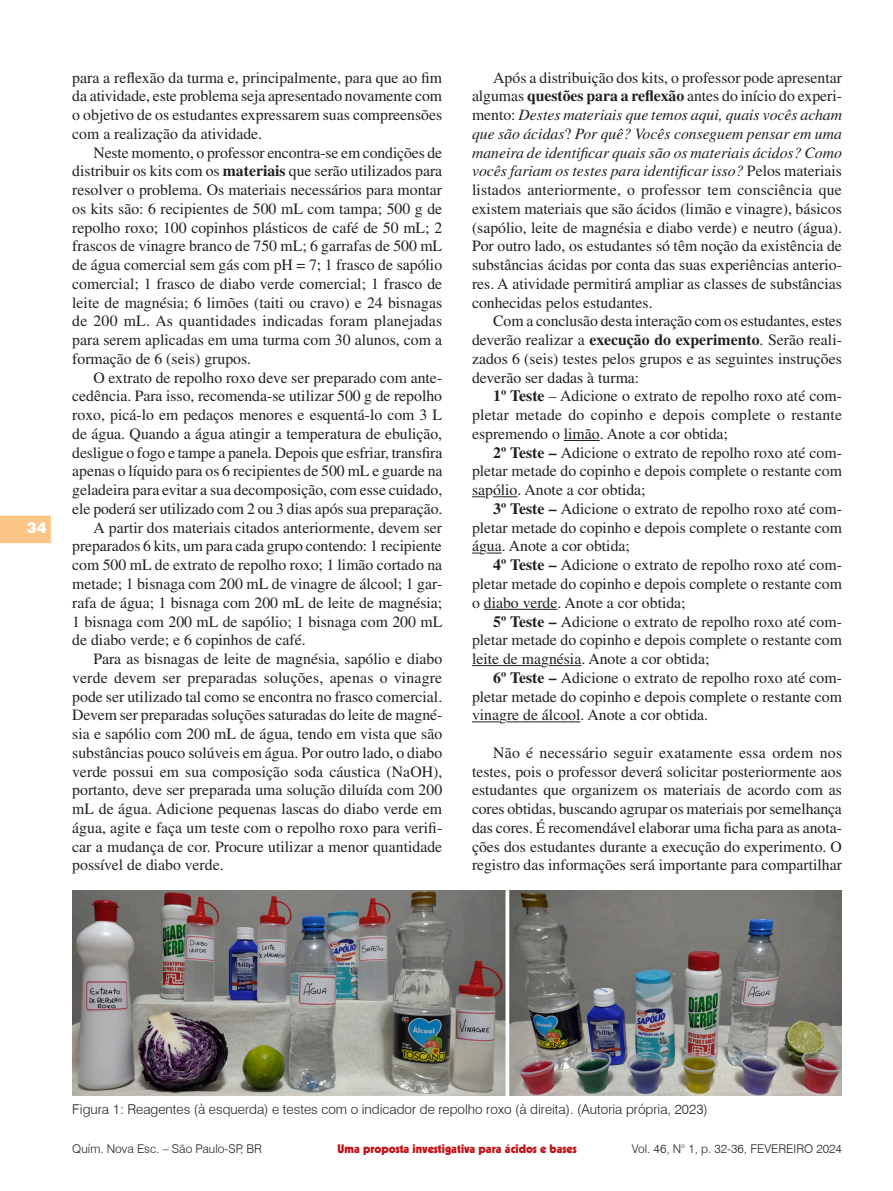
<style>
.page{position:relative;width:893px;height:1191px;background:#fff}
.page>*{position:absolute;margin:0;border:0;box-sizing:border-box;transform-origin:0 0}
.t1{font:15.75px/18.8px "Times LT Std";color:#231f20;text-align:justify}
.t2{font:900 15px "Swiss 721 BT";color:#fff}
.Figura{font:300 13.5px "Swiss 721 BT";color:#231f20}
.t3{font:300 12px "Swiss 721 BT";color:#231f20}
.t4{font:900 12px "Kabel LT Std";color:#c4121a}
.s1{font-weight:700}
.s2{font-style:italic}
</style>
<div class="page">
<svg style="left:0;top:515px;width:51px;height:28px"></svg>
<hr style="left:564px;top:440px;width:36px;height:1px;background:#231f20">
<svg style="left:472px;top:496px;width:13px;height:1px"></svg>
<svg style="left:493px;top:496px;width:24px;height:1px"></svg>
<svg style="left:487px;top:552px;width:15px;height:1px"></svg>
<hr style="left:484px;top:609px;width:73px;height:1px;background:#231f20">
<hr style="left:472px;top:665px;width:69px;height:1px;background:#231f20">
<hr style="left:549px;top:665px;width:32px;height:1px;background:#231f20">
<svg style="left:472px;top:721px;width:27px;height:1px"></svg>
<hr style="left:507px;top:721px;width:73px;height:1px;background:#231f20">
<img style="left:72px;top:890px;width:770px;height:205px">
<p class="t2" style="left:27px;top:518px;width:21px">34</p>
<p class="t1" style="left:72px;top:68px;width:371px">para a reflexão da turma e, principalmente, para que ao fim da atividade, este problema seja apresentado novamente com o objetivo de os estudantes expressarem suas compreensões com a realização da atividade.</p>
<p class="t1" style="left:72px;top:143px;width:371px;text-indent:21px">Neste momento, o professor encontra-se em condições de distribuir os kits com os <span class="s1">materiais</span> que serão utilizados para resolver o problema. Os materiais necessários para montar os kits são: 6 recipientes de 500 mL com tampa; 500 g de repolho roxo; 100 copinhos plásticos de café de 50 mL; 2 frascos de vinagre branco de 750 mL; 6 garrafas de 500 mL de água comercial sem gás com pH = 7; 1 frasco de sapólio comercial; 1 frasco de diabo verde comercial; 1 frasco de leite de magnésia; 6 limões (taiti ou cravo) e 24 bisnagas de 200 mL. As quantidades indicadas foram planejadas para serem aplicadas em uma turma com 30 alunos, com a formação de 6 (seis) grupos.</p>
<p class="t1" style="left:72px;top:368px;width:372px;text-indent:21px">O extrato de repolho roxo deve ser preparado com ante&shy;cedência. Para isso, recomenda-se utilizar 500 g de repolho roxo, picá-lo em pedaços menores e esquentá-lo com 3 L de água. Quando a água atingir a temperatura de ebulição, desligue o fogo e tampe a panela. Depois que esfriar, transfira apenas o líquido para os 6 recipientes de 500 mL e guarde na geladeira para evitar a sua decomposição, com esse cuidado, ele poderá ser utilizado com 2 ou 3 dias após sua preparação.</p>
<p class="t1" style="left:72px;top:518px;width:371px;text-indent:21px">A partir dos materiais citados anteriormente, devem ser preparados 6 kits, um para cada grupo contendo: 1 recipiente com 500 mL de extrato de repolho roxo; 1 limão cortado na metade; 1 bisnaga com 200 mL de vinagre de álcool; 1 gar&shy;rafa de água; 1 bisnaga com 200 mL de leite de magnésia; 1 bisnaga com 200 mL de sapólio; 1 bisnaga com 200 mL de diabo verde; e 6 copinhos de café.</p>
<p class="t1" style="left:72px;top:649px;width:372px;text-indent:21px">Para as bisnagas de leite de magnésia, sapólio e diabo verde devem ser preparadas soluções, apenas o vinagre pode ser utilizado tal como se encontra no frasco comercial.<br>Devem ser preparadas soluções saturadas do leite de magné&shy;sia e sapólio com 200 mL de água, tendo em vista que são substâncias pouco solúveis em água. Por outro lado, o diabo verde possui em sua composição soda cáustica (NaOH), portanto, deve ser preparada uma solução diluída com 200 mL de água. Adicione pequenas lascas do diabo verde em água, agite e faça um teste com o repolho roxo para verifi&shy;car a mudança de cor. Procure utilizar a menor quantidade possível de diabo verde.</p>
<p class="t1" style="left:472px;top:68px;width:372px;text-indent:21px">Após a distribuição dos kits, o professor pode apresentar algumas <span class="s1">questões para a reflexão</span> antes do início do experi&shy;mento: <span class="s2">Destes materiais que temos aqui, quais vocês acham que são ácidas</span>? <span class="s2">Por quê? Vocês conseguem pensar em uma maneira de identificar quais são os materiais ácidos? Como vocês fariam os testes para identificar isso?</span> Pelos materiais listados anteriormente, o professor tem consciência que existem materiais que são ácidos (limão e vinagre), básicos (sapólio, leite de magnésia e diabo verde) e neutro (água).<br>Por outro lado, os estudantes só têm noção da existência de substâncias ácidas por conta das suas experiências anterio&shy;res. A atividade permitirá ampliar as classes de substâncias conhecidas pelos estudantes.</p>
<p class="t1" style="left:472px;top:312px;width:371px;text-indent:21px">Com a conclusão desta interação com os estudantes, estes deverão realizar a <span class="s1">execução do experimento</span>. Serão reali&shy;zados 6 (seis) testes pelos grupos e as seguintes instruções deverão ser dadas à turma:</p>
<p class="t1" style="left:472px;top:387px;width:372px;text-indent:21px"><span class="s1">1º Teste</span> – Adicione o extrato de repolho roxo até com&shy;pletar metade do copinho e depois complete o restante espremendo o limão. Anote a cor obtida;</p>
<p class="t1" style="left:472px;top:443px;width:371px;text-indent:21px"><span class="s1">2º Teste –</span> Adicione o extrato de repolho roxo até com&shy;pletar metade do copinho e depois complete o restante com sapólio. Anote a cor obtida;</p>
<p class="t1" style="left:472px;top:499px;width:371px;text-indent:21px"><span class="s1">3º Teste –</span> Adicione o extrato de repolho roxo até com&shy;pletar metade do copinho e depois complete o restante com água. Anote a cor obtida;</p>
<p class="t1" style="left:472px;top:555px;width:371px;text-indent:21px"><span class="s1">4º Teste –</span> Adicione o extrato de repolho roxo até com&shy;pletar metade do copinho e depois complete o restante com o diabo verde. Anote a cor obtida;</p>
<p class="t1" style="left:472px;top:612px;width:371px;text-indent:21px"><span class="s1">5º Teste –</span> Adicione o extrato de repolho roxo até com&shy;pletar metade do copinho e depois complete o restante com leite de magnésia. Anote a cor obtida;</p>
<p class="t1" style="left:472px;top:668px;width:371px;text-indent:21px"><span class="s1">6º Teste –</span> Adicione o extrato de repolho roxo até com&shy;pletar metade do copinho e depois complete o restante com vinagre de álcool. Anote a cor obtida.</p>
<p class="t1" style="left:472px;top:743px;width:372px;text-indent:21px">Não é necessário seguir exatamente essa ordem nos testes, pois o professor deverá solicitar posteriormente aos estudantes que organizem os materiais de acordo com as cores obtidas, buscando agrupar os materiais por semelhança das cores. É recomendável elaborar uma ficha para as anota&shy;ções dos estudantes durante a execução do experimento. O registro das informações será importante para compartilhar</p>
<p class="Figura" style="left:72px;top:1101px;width:637px">Figura 1: Reagentes (à esquerda) e testes com o indicador de repolho roxo (à direita). (Autoria própria, 2023)</p>
<p class="t3" style="left:72px;top:1141px;width:191px">Quím. Nova Esc. – São Paulo-SP, BR</p>
<p class="t3" style="left:632px;top:1141px;width:212px">Vol. 46, N° 1, p. 32-36, FEVEREIRO 2024</p>
<p class="t4" style="left:338px;top:1141px;width:241px">Uma proposta investigativa para ácidos e bases</p>
</div>
